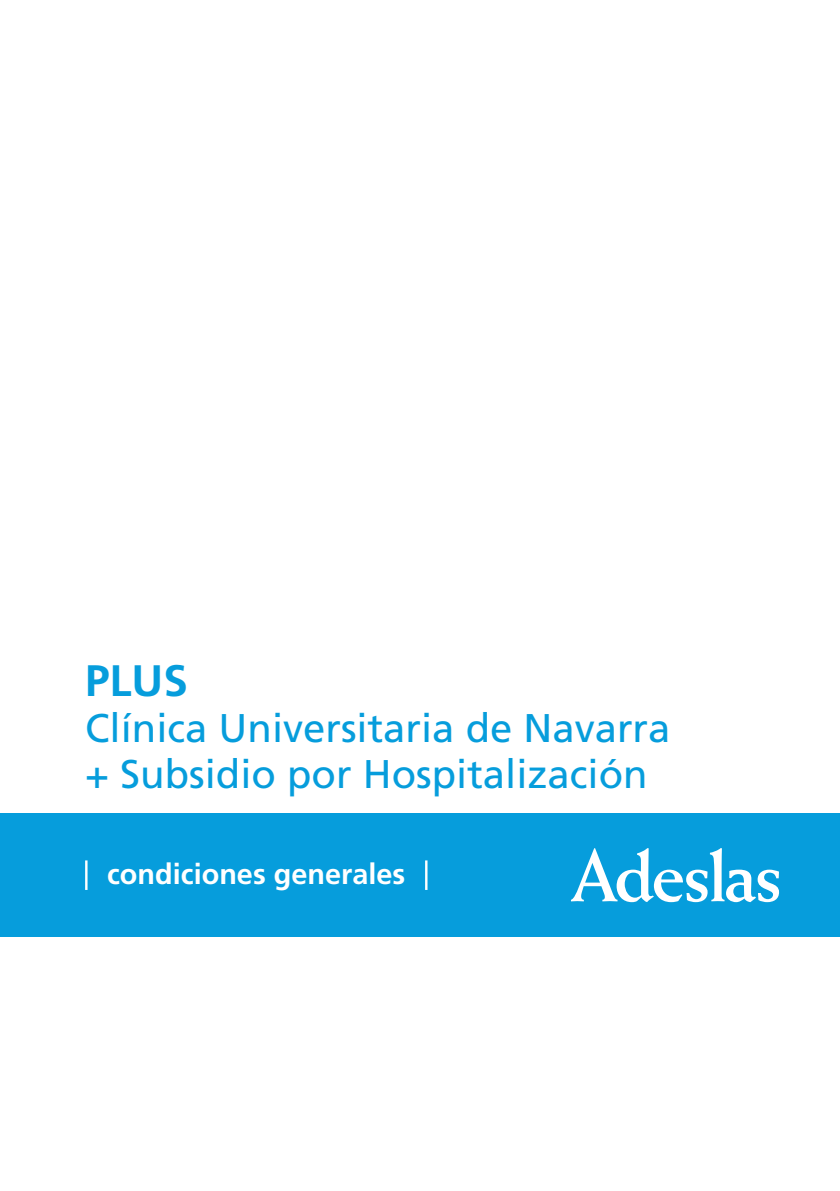
<style>
.page{position:relative;width:840px;height:1191px;background:#fff}
.page>*{position:absolute;margin:0;border:0;box-sizing:border-box;transform-origin:0 0}
.t1{font:700 44px "Frutiger";color:#069ddc}
.t2{font:40px/46px "Frutiger";color:#069ddc}
.t3{font:700 28.8px "Frutiger";color:#fff}
</style>
<div class="page">
<div style="left:0;top:813px;width:839px;height:124px;background:#069ddc"></div>
<hr style="left:85px;top:860px;width:2px;height:30px;background:#fff">
<hr style="left:425px;top:860px;width:2px;height:30px;background:#fff">
<svg style="left:571px;top:848px;width:207px;height:54px"></svg>
<p class="t1" style="left:85px;top:655px;width:104px">PLUS</p>
<p class="t2" style="left:85px;top:705px;width:586px">Clínica Universitaria de Navarra + Subsidio por Hospitalización</p>
<p class="t3" style="left:107px;top:857px;width:299px">condiciones generales</p>
</div>
